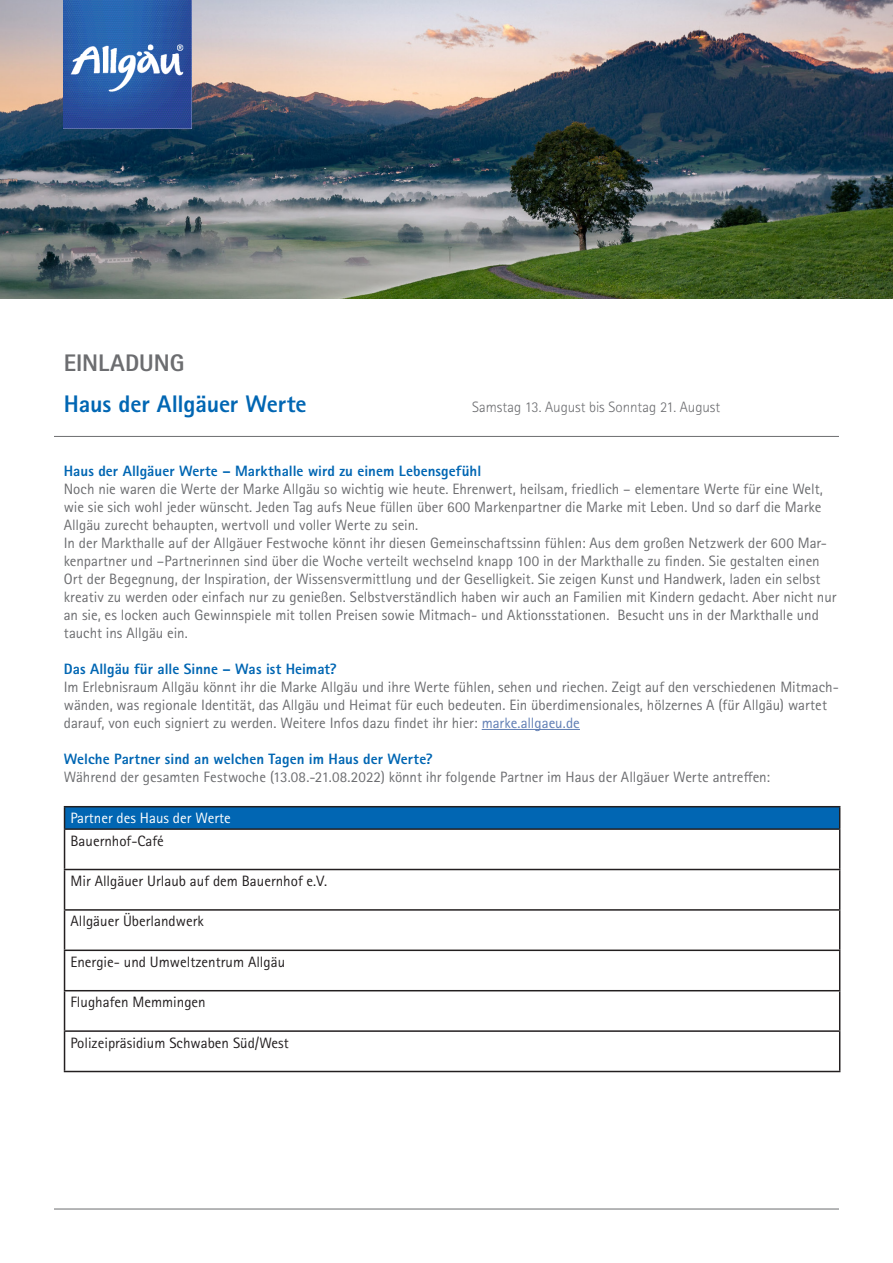
<style>
.page{position:relative;width:893px;height:1263px;background:#fff}
.page>*{position:absolute;margin:0;border:0;box-sizing:border-box;transform-origin:0 0}
.t1{font:800 24px "Rotis Sans Serif Pro";letter-spacing:-.005em;color:#0166b3}
.t2{font:800 24px "Rotis Sans Serif Pro";letter-spacing:-.005em;color:#6c6d70}
.t3{font:15px/18px "Rotis Sans Serif Pro";color:#6c6d70}
.t4{font:15px "Rotis Sans Serif Pro";color:#231f20}
.t5{font:800 15px "Rotis Sans Serif Pro";letter-spacing:.005em;color:#0166b3}
.t6{font:300 15px "Rotis Sans Serif Pro";color:#6c6d70}
.t7{font:15px "Rotis Sans Serif Pro";color:#fff}
.s1{color:#607eb4}
</style>
<div class="page">
<img style="left:0;top:0;width:893px;height:298px">
<hr style="left:54px;top:1208px;width:785px;height:1px;background:#6c6d70">
<hr style="left:54px;top:436px;width:785px;height:1px;background:#6c6d70">
<hr style="left:482px;top:729px;width:98px;height:1px;background:#607eb4">
<div style="left:65px;top:807px;width:775px;height:22px;background:#0166b3"></div>
<hr style="left:64px;top:806px;width:776px;height:1px;background:#231f20">
<svg style="left:64px;top:807px;width:1px;height:21px"></svg>
<svg style="left:839px;top:807px;width:1px;height:21px"></svg>
<hr style="left:64px;top:828px;width:776px;height:2px;background:#231f20">
<hr style="left:64px;top:830px;width:1px;height:39px;background:#231f20">
<hr style="left:839px;top:830px;width:1px;height:39px;background:#231f20">
<hr style="left:64px;top:869px;width:776px;height:1px;background:#231f20">
<hr style="left:64px;top:870px;width:1px;height:39px;background:#231f20">
<hr style="left:839px;top:870px;width:1px;height:39px;background:#231f20">
<hr style="left:64px;top:909px;width:776px;height:2px;background:#231f20">
<hr style="left:64px;top:911px;width:1px;height:38px;background:#231f20">
<hr style="left:839px;top:911px;width:1px;height:38px;background:#231f20">
<hr style="left:64px;top:949px;width:776px;height:2px;background:#231f20">
<hr style="left:64px;top:951px;width:1px;height:39px;background:#231f20">
<hr style="left:839px;top:951px;width:1px;height:39px;background:#231f20">
<hr style="left:64px;top:990px;width:776px;height:1px;background:#231f20">
<hr style="left:64px;top:991px;width:1px;height:39px;background:#231f20">
<hr style="left:839px;top:991px;width:1px;height:39px;background:#231f20">
<hr style="left:64px;top:1030px;width:776px;height:2px;background:#231f20">
<hr style="left:64px;top:1032px;width:1px;height:39px;background:#231f20">
<hr style="left:839px;top:1032px;width:1px;height:39px;background:#231f20">
<hr style="left:64px;top:1071px;width:776px;height:1px;background:#231f20">
<img style="left:64px;top:1px;width:127px;height:127px">
<p class="t2" style="left:64px;top:348px;width:122px">EINLADUNG</p>
<p class="t1" style="left:64px;top:389px;width:244px">Haus der Allgäuer Werte</p>
<p class="t6" style="left:472px;top:398px;width:250px">Samstag 13. August bis Sonntag 21. August</p>
<p class="t5" style="left:64px;top:461px;width:419px">Haus der Allgäuer Werte – Markthalle wird zu einem Lebensgefühl</p>
<p class="t3" style="left:64px;top:480px;width:761px;text-align:justify">Noch nie waren die Werte der Marke Allgäu so wichtig wie heute. Ehrenwert, heilsam, friedlich – elementare Werte für eine Welt, wie sie sich wohl jeder wünscht. Jeden Tag aufs Neue füllen über 600 Markenpartner die Marke mit Leben. Und so darf die Marke Allgäu zurecht behaupten, wertvoll und voller Werte zu sein.</p>
<p class="t3" style="left:64px;top:534px;width:774px">In der Markthalle auf der Allgäuer Festwoche könnt ihr diesen Gemeinschaftssinn fühlen: Aus dem großen Netzwerk der 600 Mar&shy;kenpartner und –Partnerinnen sind über die Woche verteilt wechselnd knapp 100 in der Markthalle zu finden. Sie gestalten einen Ort der Begegnung, der Inspiration, der Wissensvermittlung und der Geselligkeit. Sie zeigen Kunst und Handwerk, laden ein selbst kreativ zu werden oder einfach nur zu genießen. Selbstverständlich haben wir auch an Familien mit Kindern gedacht. Aber nicht nur an sie, es locken auch Gewinnspiele mit tollen Preisen sowie Mitmach- und Aktionsstationen. Besucht uns in der Markthalle und taucht ins Allgäu ein.</p>
<p class="t5" style="left:64px;top:659px;width:275px">Das Allgäu für alle Sinne – Was ist Heimat?</p>
<p class="t3" style="left:64px;top:678px;width:777px">Im Erlebnisraum Allgäu könnt ihr die Marke Allgäu und ihre Werte fühlen, sehen und riechen. Zeigt auf den verschiedenen Mitmach&shy;wänden, was regionale Identität, das Allgäu und Heimat für euch bedeuten. Ein überdimensionales, hölzernes A (für Allgäu) wartet darauf, von euch signiert zu werden. Weitere Infos dazu findet ihr hier: <span class="s1">marke.allgaeu.de</span></p>
<p class="t5" style="left:64px;top:749px;width:371px">Welche Partner sind an welchen Tagen im Haus der Werte?</p>
<p class="t3" style="left:64px;top:768px;width:708px">Während der gesamten Festwoche (13.08.-21.08.2022) könnt ihr folgende Partner im Haus der Allgäuer Werte antreffen:</p>
<p class="t7" style="left:71px;top:809px;width:162px">Partner des Haus der Werte</p>
<p class="t4" style="left:71px;top:831px;width:95px">Bauernhof-Café</p>
<p class="t4" style="left:71px;top:872px;width:258px">Mir Allgäuer Urlaub auf dem Bauernhof e.V.</p>
<p class="t4" style="left:71px;top:912px;width:135px">Allgäuer Überlandwerk</p>
<p class="t4" style="left:71px;top:953px;width:216px">Energie- und Umweltzentrum Allgäu</p>
<p class="t4" style="left:71px;top:993px;width:137px">Flughafen Memmingen</p>
<p class="t4" style="left:71px;top:1033px;width:220px">Polizeipräsidium Schwaben Süd/West</p>
</div>
